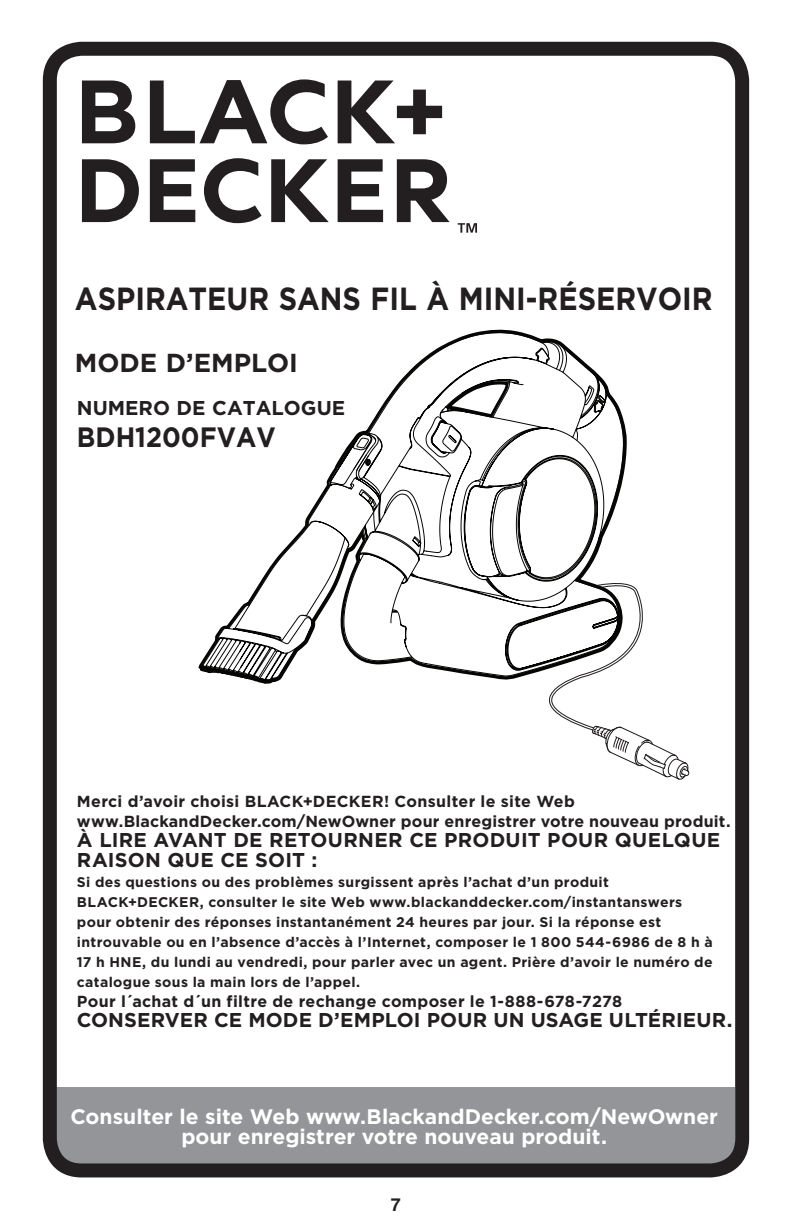
<style>
.page{position:relative;width:792px;height:1224px;background:#fff}
.page>*{position:absolute;margin:0;border:0;box-sizing:border-box;transform-origin:0 0}
.t1{font:700 32px "Gotham";color:#231f20;scale:.9 1}
.t2{font:700 28px "Gotham";color:#231f20;scale:.92 1}
.t3{font:700 26px "Gotham";color:#231f20}
.t4{font:700 21px/20px "Gotham";color:#fff;text-align:center}
.t5{font:700 20px "Gotham";letter-spacing:.005em;color:#231f20}
.t6{font:700 18px "Helvetica";color:#231f20}
.t7{font:700 16px/20px "Gotham";letter-spacing:.015em;color:#231f20}
.t8{font:700 14px/20px "Gotham";letter-spacing:.025em;color:#231f20}
</style>
<div class="page">
<div style="left:53px;top:1087px;width:682px;height:77px;background:#939598"></div>
<div style="left:43px;top:42px;width:706px;height:1135px;border:14px solid #231f20;border-radius:32px"></div>
<svg style="left:82px;top:79px;width:368px;height:144px"></svg>
<svg style="left:458px;top:223px;width:19px;height:10px"></svg>
<svg style="left:463px;top:370px;width:161px;height:307px"></svg>
<svg style="left:391px;top:332px;width:203px;height:230px"></svg>
<svg style="left:202px;top:393px;width:261px;height:288px"></svg>
<svg style="left:502px;top:580px;width:187px;height:200px"></svg>
<h1 class="t1" style="left:75px;top:277px;width:47px">Aspirat</h1>
<h1 class="t1" style="left:207px;top:277px;width:103px">eur sans</h1>
<h1 class="t1" style="left:371px;top:277px;width:17px">fil</h1>
<h1 class="t1" style="left:426px;top:277px;width:55px">à mini</h1>
<h1 class="t1" style="left:526px;top:277px;width:35px">-rés</h1>
<h1 class="t1" style="left:596px;top:277px;width:44px">ervoir</h1>
<h3 class="t3" style="left:75px;top:346px;width:225px">MODE D’EMPLOI</h3>
<h3 class="t5" style="left:77px;top:395px;width:151px">Numero de catalo</h3>
<h3 class="t5" style="left:301px;top:395px;width:46px">gue</h3>
<h2 class="t2" style="left:77px;top:419px;width:218px">BDH1200FVAV</h2>
<p class="t7" style="left:77px;top:791px;width:655px;text-indent:215px">k+Decker! Consulter le site Web www.BlackandDecker.com/NewOwner pour enregistrer votre nouveau produit.</p>
<h3 class="t5" style="left:77px;top:827px;width:93px">à LIRE avant</h3>
<h3 class="t5" style="left:233px;top:827px;width:81px">de retourn</h3>
<h3 class="t5" style="left:374px;top:827px;width:85px">er ce produit</h3>
<h3 class="t5" style="left:547px;top:827px;width:16px">pour</h3>
<h3 class="t5" style="left:615px;top:827px;width:107px">quelque</h3>
<h3 class="t5" style="left:77px;top:847px;width:15px">raison</h3>
<h3 class="t5" style="left:167px;top:847px;width:101px">que ce soit</h3>
<h3 class="t5" style="left:312px;top:847px;width:7px">:</h3>
<p class="t8" style="left:77px;top:872px;width:534px">Si des questions ou des problèmes surgissent après l’achat d’un produit<br>Blac</p>
<p class="t7" style="left:77px;top:791px;width:192px">Merci d’avoir choisi Blac</p>
<p class="t8" style="left:77px;top:892px;width:637px;text-indent:41px">k+Decker, consulter le site Web www.blackanddecker.com/instantanswers pour obtenir des réponses instantanément 24 heures par jour. Si la réponse est introuvable ou en l’absence d’accès à l’Internet, composer le 1 800 544-6986 de 8 h à 17 h H NE, du lundi au vendredi, pour parler avec un agent. Prière d’avoir le numéro de catalogue sous la main lors de l’appel.</p>
<p class="t7" style="left:77px;top:991px;width:547px">Pour l´achat d´un filtre de rechange composer le 1-888-678-7278</p>
<h3 class="t5" style="left:77px;top:1007px;width:657px">CONSERVER CE MODE D’EMPLOI POUR UN USAGE ULTÉRIEUR.</h3>
<h3 class="t4" style="left:70px;top:1106px;width:649px">Consulter le site Web www.BlackandDecker.com/NewOwner pour enregistrer votre nouveau produit.</h3>
<p class="t6" style="left:391px;top:1193px;width:12px">7</p>
</div>
